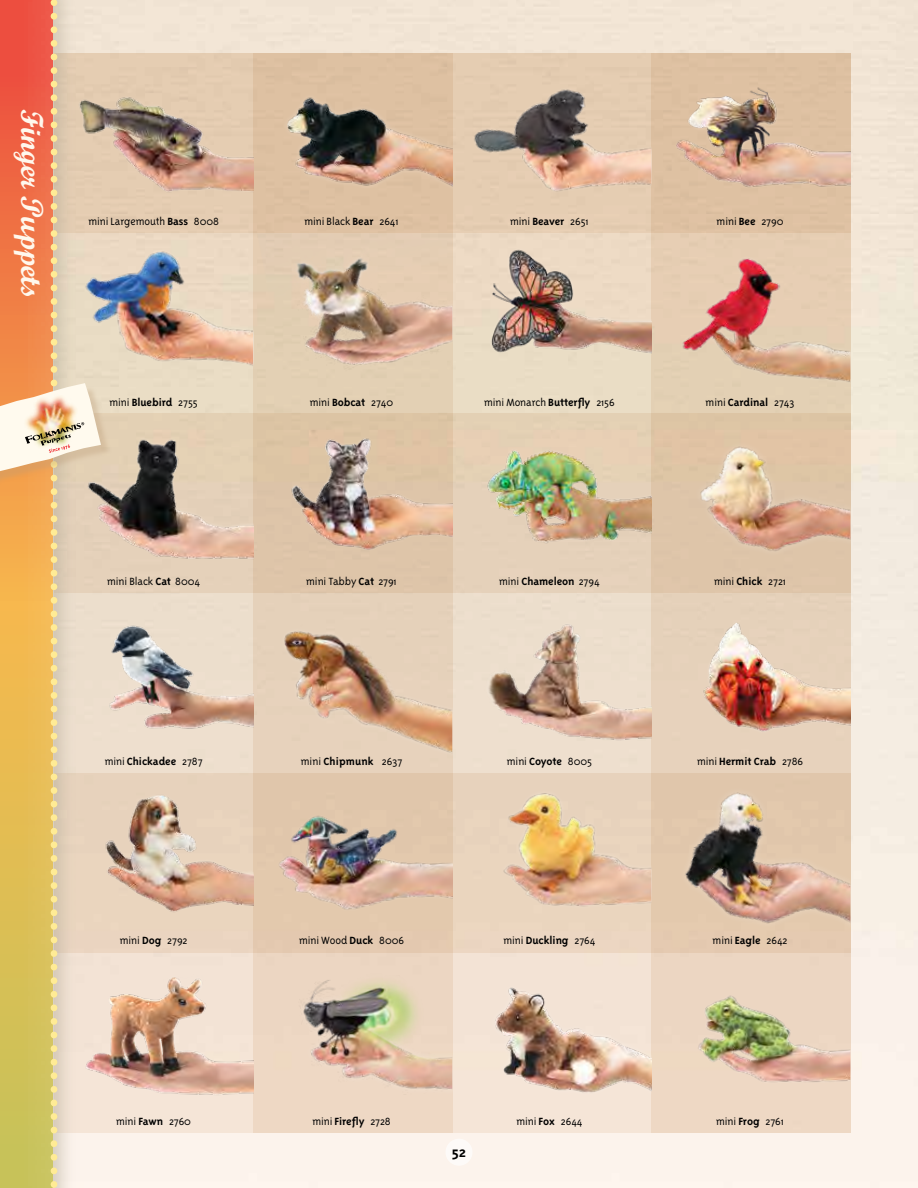
<style>
.page{position:relative;width:918px;height:1188px;background:#fff}
.page>*{position:absolute;margin:0;border:0;box-sizing:border-box;transform-origin:0 0}
.t1{font:31.2px "Script MT Bold";letter-spacing:-.01em;color:#fff8ed}
.t2{font:700 16.2px "Triplex Sans OT";color:#000}
.t3{font:300 12px "Triplex Sans OT";letter-spacing:-.005em;color:#000}
.t4{font:700 12px "Triplex Sans OT";letter-spacing:-.005em;color:#000}
.s1{font-weight:700}
.s2{font-weight:300}
</style>
<div class="page">
<img style="left:452px;top:0;width:466px;height:1188px">
<div style="left:54px;top:53px;width:796px;height:1080px;background:#eedfce"></div>
<div style="left:651px;top:53px;width:199px;height:1080px;background:#e7d2bc"></div>
<svg style="left:452px;top:53px;width:398px;height:180px;background:#e1c6a9"></svg>
<div style="left:54px;top:413px;width:796px;height:180px;background:linear-gradient(to bottom,#dec4a4,#e0c8b0)"></div>
<div style="left:54px;top:773px;width:796px;height:180px;background:#e3c9ad"></div>
<img style="left:454px;top:54px;width:197px;height:149px">
<svg style="left:685px;top:413px;width:165px;height:6px"></svg>
<img style="left:664px;top:419px;width:186px;height:140px">
<img style="left:456px;top:415px;width:195px;height:149px">
<img style="left:489px;top:624px;width:162px;height:116px">
<img style="left:703px;top:623px;width:147px;height:108px">
<img style="left:685px;top:792px;width:165px;height:131px">
<img style="left:650px;top:56px;width:200px;height:149px">
<img style="left:454px;top:233px;width:197px;height:146px">
<img style="left:495px;top:988px;width:156px;height:106px">
<img style="left:655px;top:233px;width:195px;height:154px">
<img style="left:454px;top:773px;width:197px;height:179px">
<img style="left:699px;top:996px;width:151px;height:87px">
<img style="left:0;top:0;width:452px;height:1188px">
<div style="left:446px;top:1139px;width:26px;height:27px;background:#fdfaf8;border-radius:50%"></div>
<h1 class="t1" style="left:51px;top:109px;width:191px;rotate:90deg">Finger Puppets</h1>
<p class="t3" style="left:88px;top:215px;width:132px">mini Largemouth <span class="s1">Bass</span> 8008</p>
<p class="t3" style="left:109px;top:395px;width:90px">mini <span class="s1">Bluebird</span> 2755</p>
<p class="t3" style="left:304px;top:215px;width:96px">mini Black <span class="s1">Bear</span> 2641</p>
<p class="t3" style="left:310px;top:395px;width:85px">mini <span class="s1">Bobcat</span> 2740</p>
<p class="t3" style="left:510px;top:215px;width:80px">mini <span class="s1">Beaver</span> 2651</p>
<p class="t3" style="left:484px;top:395px;width:132px">mini Monarch <span class="s1">Butterfly</span> 2156</p>
<p class="t3" style="left:107px;top:575px;width:94px">mini Black <span class="s1">Cat</span> 8004</p>
<p class="t3" style="left:306px;top:575px;width:92px">mini Tabby <span class="s1">Cat</span> 2791</p>
<p class="t4" style="left:499px;top:575px;width:102px"><span class="s2">mini</span> Chameleon <span class="s2">2794</span></p>
<p class="t3" style="left:717px;top:215px;width:68px">mini <span class="s1">Bee</span> 2790</p>
<p class="t3" style="left:706px;top:395px;width:90px">mini <span class="s1">Cardinal</span> 2743</p>
<p class="t3" style="left:714px;top:575px;width:73px">mini <span class="s1">Chick</span> 2721</p>
<p class="t4" style="left:105px;top:755px;width:99px"><span class="s2">mini</span> Chickadee <span class="s2">2787</span></p>
<p class="t3" style="left:120px;top:934px;width:69px">mini <span class="s1">Dog</span> 2792</p>
<p class="t3" style="left:301px;top:755px;width:103px">mini <span class="s1">Chipmunk</span> 2637</p>
<p class="t3" style="left:507px;top:755px;width:87px">mini <span class="s1">Coyote</span> 8005</p>
<p class="t4" style="left:697px;top:755px;width:108px"><span class="s2">mini</span> Hermit Crab <span class="s2">2786</span></p>
<p class="t3" style="left:299px;top:934px;width:107px">mini Wood <span class="s1">Duck</span> 8006</p>
<p class="t3" style="left:504px;top:934px;width:93px">mini <span class="s1">Duckling</span> 2764</p>
<p class="t3" style="left:713px;top:934px;width:76px">mini <span class="s1">Eagle</span> 2642</p>
<p class="t3" style="left:116px;top:1115px;width:76px">mini <span class="s1">Fawn</span> 2760</p>
<p class="t3" style="left:312px;top:1115px;width:80px">mini <span class="s1">Firefly</span> 2728</p>
<h2 class="t2" style="left:452px;top:1143px;width:16px">52</h2>
<p class="t3" style="left:516px;top:1115px;width:68px">mini <span class="s1">Fox</span> 2644</p>
<p class="t3" style="left:716px;top:1115px;width:69px">mini <span class="s1">Frog</span> 2761</p>
</div>
